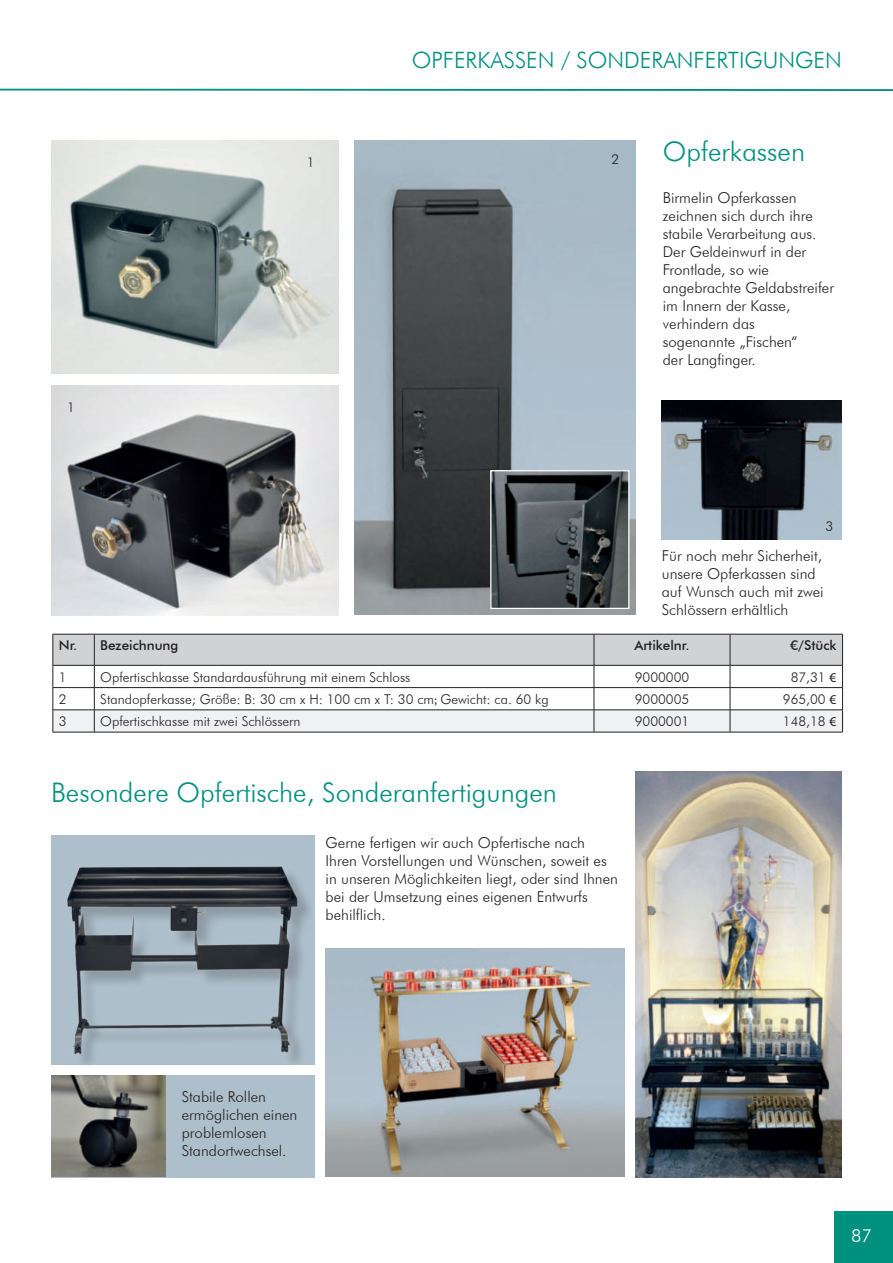
<style>
.page{position:relative;width:893px;height:1263px;background:#fff}
.page>*{position:absolute;margin:0;border:0;box-sizing:border-box;transform-origin:0 0}
.t1{font:300 27px "Futura BT";color:#00907e}
.t2{font:300 22.5px "Futura BT";color:#00907e}
.t3{font:300 18px "Futura BT";color:#fff}
.t4{font:300 15px/18px "Futura BT";color:#231f20}
.t5{font:300 13.5px "Futura BT";color:#231f20}
.t6{font:500 13.5px "Futura BT";color:#231f20}
.s1{font-family:"Myriad Pro";font-weight:400}
.s2{font-family:"Minion Pro";font-weight:400}
</style>
<div class="page">
<div style="left:834px;top:1211px;width:59px;height:52px;background:#00907e"></div>
<svg style="left:0;top:88px;width:893px;height:3px;background:#60b9ae"></svg>
<hr style="left:53px;top:732px;width:41px;height:1px;background:#231f20">
<hr style="left:94px;top:732px;width:500px;height:1px;background:#231f20">
<hr style="left:594px;top:732px;width:136px;height:1px;background:#231f20">
<hr style="left:730px;top:732px;width:113px;height:1px;background:#231f20">
<svg style="left:53px;top:634px;width:790px;height:98px"></svg>
<img style="left:355px;top:140px;width:281px;height:474px">
<img style="left:492px;top:472px;width:135px;height:135px">
<div style="left:490px;top:470px;width:139px;height:139px;border:1px solid #fff"></div>
<img style="left:325px;top:948px;width:299px;height:229px">
<img style="left:52px;top:140px;width:287px;height:233px">
<img style="left:52px;top:386px;width:287px;height:229px">
<img style="left:662px;top:400px;width:180px;height:140px">
<div style="left:51px;top:1076px;width:264px;height:102px;background:#adbfcb"></div>
<div style="left:51px;top:836px;width:264px;height:229px;background:#adbfcb"></div>
<div style="left:70px;top:869px;width:245px;height:202px;background:#231f20;opacity:.23"></div>
<img style="left:67px;top:866px;width:233px;height:191px">
<img style="left:51px;top:1076px;width:114px;height:100px">
<img style="left:636px;top:771px;width:206px;height:407px">
<h2 class="t2" style="left:412px;top:51px;width:432px">OPFERKASSEN / SONDERANFERTIGUNGEN</h2>
<p class="t5" style="left:67px;top:401px;width:9px">1</p>
<p class="t5" style="left:307px;top:157px;width:9px">1</p>
<p class="t5" style="left:611px;top:154px;width:9px">2</p>
<h1 class="t1" style="left:663px;top:140px;width:144px">Opferkassen</h1>
<p class="t4" style="left:663px;top:190px;width:173px">Birmelin Opferkassen zeichnen sich durch ihre stabile Verarbeitung aus.<br>Der Geldeinwurf in der<br>Frontlade, so wie angebrachte Geldabstreifer im Innern der Kasse, verhindern das<br>sogenannte „Fischen“<br>der Langfinger.</p>
<p class="t5" style="left:826px;top:521px;width:9px">3</p>
<p class="t4" style="left:662px;top:548px;width:163px">Für noch mehr Sicherheit, unsere Opferkassen sind auf Wunsch auch mit zwei<br>Schlössern erhältlich</p>
<p class="t6" style="left:59px;top:640px;width:121px">Nr. Bezeichnung</p>
<p class="t6" style="left:634px;top:640px;width:57px">Artikelnr.</p>
<p class="t6" style="left:790px;top:640px;width:48px">€/Stück</p>
<p class="t5" style="left:59px;top:671px;width:9px">1</p>
<p class="t5" style="left:100px;top:671px;width:312px">Opfertischkasse Standardausführung mit einem Schloss</p>
<p class="t5" style="left:635px;top:671px;width:56px">9000000</p>
<p class="t5" style="left:791px;top:671px;width:47px">87,31 <span class="s1">€</span></p>
<p class="t5" style="left:59px;top:693px;width:9px">2</p>
<p class="t5" style="left:100px;top:693px;width:450px">Standopferkasse; Größe: B: 30 cm x H: 100 cm x T: 30 cm<span class="s2">;</span> Gewicht: ca. 60 kg</p>
<p class="t5" style="left:635px;top:693px;width:56px">9000005</p>
<p class="t5" style="left:783px;top:693px;width:55px">965,00 <span class="s1">€</span></p>
<p class="t5" style="left:59px;top:716px;width:9px">3</p>
<p class="t5" style="left:100px;top:716px;width:202px">Opfertischkasse mit zwei Schlössern</p>
<p class="t5" style="left:635px;top:716px;width:56px">9000001</p>
<p class="t5" style="left:783px;top:716px;width:55px">148,18 <span class="s1">€</span></p>
<h1 class="t1" style="left:51px;top:781px;width:507px">Besondere Opfertische, Sonderanfertigungen</h1>
<p class="t4" style="left:326px;top:835px;width:294px">Gerne fertigen wir auch Opfertische nach Ihren Vorstellungen und Wünschen, soweit es in unseren Möglichkeiten liegt, oder sind Ihnen bei der Umsetzung eines eigenen Entwurfs behilflich.</p>
<p class="t4" style="left:182px;top:1089px;width:117px">Stabile Rollen ermöglichen einen problemlosen<br>Standortwechsel.</p>
<p class="t3" style="left:851px;top:1228px;width:22px">87</p>
</div>
